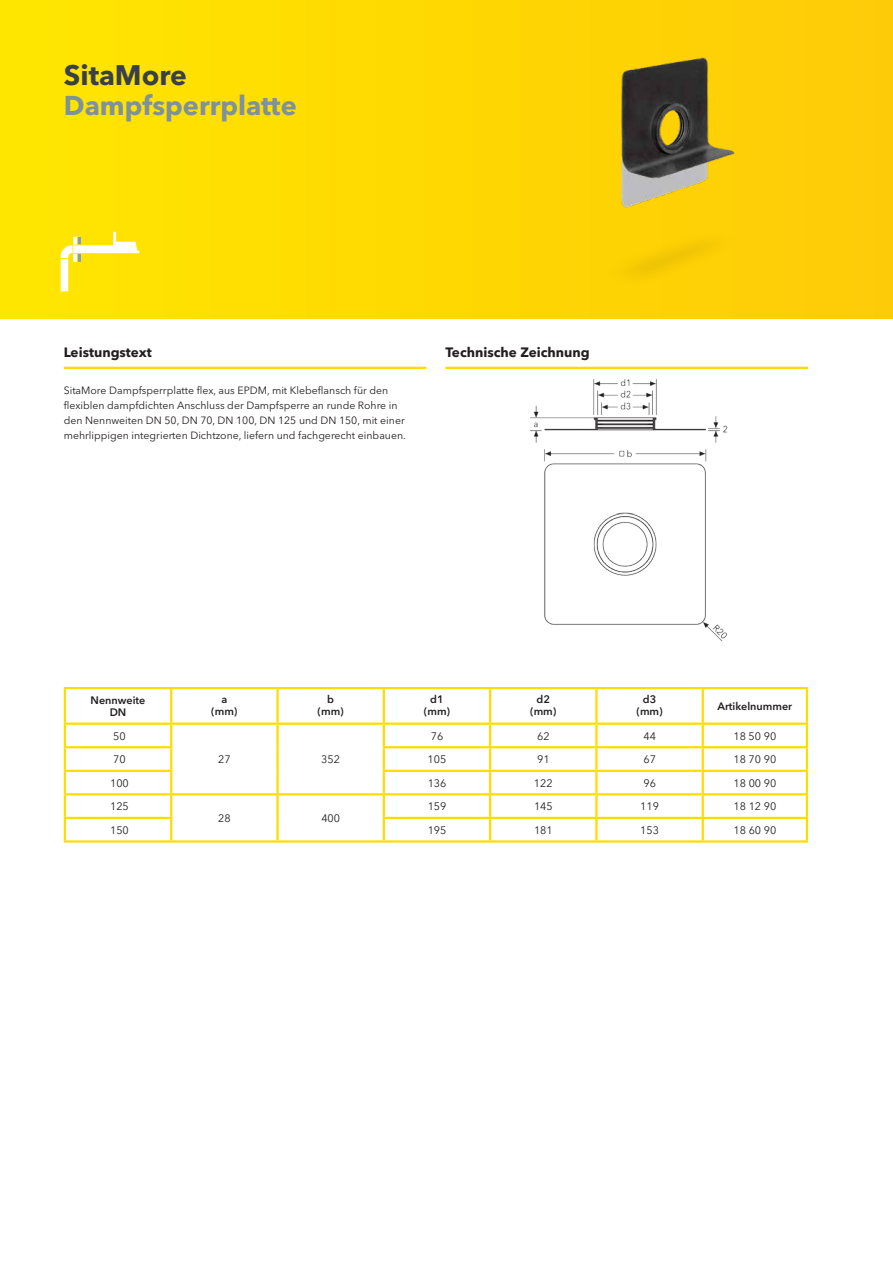
<style>
.page{position:relative;width:893px;height:1263px;background:#fff}
.page>*{position:absolute;margin:0;border:0;box-sizing:border-box;transform-origin:0 0}
.t1{font:700 28.05px "Avenir Next W1 G";color:#38404a}
.t2{font:700 27px "Avenir Next W1 G";color:#7d929c}
.t3{font:700 13.5px "Avenir Next W1 G";color:#231f20}
.t4{font:10.8px "Avenir Next W1 G";color:#231f20}
.t5{font:600 10.8px/12px "Avenir Next W1 G";color:#231f20;text-align:center}
.t6{font:10.5px/15px "Avenir Next W1 G";color:#231f20}
</style>
<div class="page">
<div style="left:0;top:0;width:893px;height:319px;background:linear-gradient(to right,#ffe600,#fecb07)"></div>
<hr style="left:64px;top:689px;width:2px;height:33px;background:#ffdc01">
<hr style="left:170px;top:689px;width:2px;height:33px;background:#ffdc01">
<hr style="left:276px;top:689px;width:3px;height:33px;background:#ffdc01">
<hr style="left:383px;top:689px;width:2px;height:33px;background:#ffdc01">
<hr style="left:489px;top:689px;width:2px;height:33px;background:#ffdc01">
<hr style="left:595px;top:689px;width:3px;height:33px;background:#ffdc01">
<hr style="left:702px;top:689px;width:2px;height:33px;background:#ffdc01">
<hr style="left:806px;top:689px;width:2px;height:33px;background:#ffdc01">
<hr style="left:64px;top:725px;width:2px;height:21px;background:#ffdc01">
<hr style="left:170px;top:725px;width:2px;height:21px;background:#ffdc01">
<hr style="left:276px;top:725px;width:3px;height:22px;background:#ffdc01">
<hr style="left:276px;top:747px;width:3px;height:24px;background:#ffdc01">
<hr style="left:276px;top:771px;width:3px;height:22px;background:#ffdc01">
<hr style="left:383px;top:725px;width:2px;height:21px;background:#ffdc01">
<hr style="left:489px;top:725px;width:2px;height:21px;background:#ffdc01">
<hr style="left:595px;top:725px;width:3px;height:21px;background:#ffdc01">
<hr style="left:702px;top:725px;width:2px;height:21px;background:#ffdc01">
<hr style="left:806px;top:725px;width:2px;height:21px;background:#ffdc01">
<hr style="left:64px;top:748px;width:2px;height:22px;background:#ffdc01">
<hr style="left:170px;top:748px;width:2px;height:22px;background:#ffdc01">
<hr style="left:383px;top:748px;width:2px;height:22px;background:#ffdc01">
<hr style="left:489px;top:748px;width:2px;height:22px;background:#ffdc01">
<hr style="left:595px;top:748px;width:3px;height:22px;background:#ffdc01">
<hr style="left:702px;top:748px;width:2px;height:22px;background:#ffdc01">
<hr style="left:806px;top:748px;width:2px;height:22px;background:#ffdc01">
<hr style="left:64px;top:772px;width:2px;height:21px;background:#ffdc01">
<hr style="left:170px;top:772px;width:2px;height:21px;background:#ffdc01">
<hr style="left:383px;top:772px;width:2px;height:21px;background:#ffdc01">
<hr style="left:489px;top:772px;width:2px;height:21px;background:#ffdc01">
<hr style="left:595px;top:772px;width:3px;height:21px;background:#ffdc01">
<hr style="left:702px;top:772px;width:2px;height:21px;background:#ffdc01">
<hr style="left:806px;top:772px;width:2px;height:21px;background:#ffdc01">
<hr style="left:64px;top:795px;width:2px;height:22px;background:#ffdc01">
<hr style="left:170px;top:795px;width:2px;height:22px;background:#ffdc01">
<hr style="left:276px;top:795px;width:3px;height:23px;background:#ffdc01">
<hr style="left:276px;top:818px;width:3px;height:22px;background:#ffdc01">
<hr style="left:383px;top:795px;width:2px;height:22px;background:#ffdc01">
<hr style="left:489px;top:795px;width:2px;height:22px;background:#ffdc01">
<hr style="left:595px;top:795px;width:3px;height:22px;background:#ffdc01">
<hr style="left:702px;top:795px;width:2px;height:22px;background:#ffdc01">
<hr style="left:806px;top:795px;width:2px;height:22px;background:#ffdc01">
<hr style="left:64px;top:819px;width:2px;height:21px;background:#ffdc01">
<hr style="left:170px;top:819px;width:2px;height:21px;background:#ffdc01">
<hr style="left:383px;top:819px;width:2px;height:21px;background:#ffdc01">
<hr style="left:489px;top:819px;width:2px;height:21px;background:#ffdc01">
<hr style="left:595px;top:819px;width:3px;height:21px;background:#ffdc01">
<hr style="left:702px;top:819px;width:2px;height:21px;background:#ffdc01">
<hr style="left:806px;top:819px;width:2px;height:21px;background:#ffdc01">
<hr style="left:64px;top:687px;width:107px;height:2px;background:#ffdc01">
<hr style="left:171px;top:687px;width:107px;height:2px;background:#ffdc01">
<hr style="left:278px;top:687px;width:106px;height:2px;background:#ffdc01">
<hr style="left:384px;top:687px;width:106px;height:2px;background:#ffdc01">
<hr style="left:490px;top:687px;width:106px;height:2px;background:#ffdc01">
<hr style="left:596px;top:687px;width:107px;height:2px;background:#ffdc01">
<hr style="left:703px;top:687px;width:105px;height:2px;background:#ffdc01">
<hr style="left:64px;top:722px;width:107px;height:3px;background:#ffdc01">
<hr style="left:171px;top:722px;width:107px;height:3px;background:#ffdc01">
<hr style="left:278px;top:722px;width:106px;height:3px;background:#ffdc01">
<hr style="left:384px;top:722px;width:106px;height:3px;background:#ffdc01">
<hr style="left:490px;top:722px;width:106px;height:3px;background:#ffdc01">
<hr style="left:596px;top:722px;width:107px;height:3px;background:#ffdc01">
<hr style="left:703px;top:722px;width:105px;height:3px;background:#ffdc01">
<hr style="left:64px;top:746px;width:108px;height:2px;background:#ffdc01">
<hr style="left:383px;top:746px;width:107px;height:2px;background:#ffdc01">
<hr style="left:490px;top:746px;width:106px;height:2px;background:#ffdc01">
<hr style="left:596px;top:746px;width:107px;height:2px;background:#ffdc01">
<hr style="left:703px;top:746px;width:105px;height:2px;background:#ffdc01">
<hr style="left:64px;top:770px;width:108px;height:2px;background:#ffdc01">
<hr style="left:383px;top:770px;width:107px;height:2px;background:#ffdc01">
<hr style="left:490px;top:770px;width:106px;height:2px;background:#ffdc01">
<hr style="left:596px;top:770px;width:107px;height:2px;background:#ffdc01">
<hr style="left:703px;top:770px;width:105px;height:2px;background:#ffdc01">
<hr style="left:64px;top:793px;width:107px;height:2px;background:#ffdc01">
<hr style="left:171px;top:793px;width:107px;height:2px;background:#ffdc01">
<hr style="left:278px;top:793px;width:106px;height:2px;background:#ffdc01">
<hr style="left:384px;top:793px;width:106px;height:2px;background:#ffdc01">
<hr style="left:490px;top:793px;width:106px;height:2px;background:#ffdc01">
<hr style="left:596px;top:793px;width:107px;height:2px;background:#ffdc01">
<hr style="left:703px;top:793px;width:105px;height:2px;background:#ffdc01">
<hr style="left:64px;top:817px;width:108px;height:2px;background:#ffdc01">
<hr style="left:383px;top:817px;width:107px;height:2px;background:#ffdc01">
<hr style="left:490px;top:817px;width:106px;height:2px;background:#ffdc01">
<hr style="left:596px;top:817px;width:107px;height:2px;background:#ffdc01">
<hr style="left:703px;top:817px;width:105px;height:2px;background:#ffdc01">
<hr style="left:64px;top:840px;width:107px;height:3px;background:#ffdc01">
<hr style="left:171px;top:840px;width:107px;height:3px;background:#ffdc01">
<hr style="left:278px;top:840px;width:106px;height:3px;background:#ffdc01">
<hr style="left:384px;top:840px;width:106px;height:3px;background:#ffdc01">
<hr style="left:490px;top:840px;width:106px;height:3px;background:#ffdc01">
<hr style="left:596px;top:840px;width:107px;height:3px;background:#ffdc01">
<hr style="left:703px;top:840px;width:105px;height:3px;background:#ffdc01">
<img style="left:523px;top:34px;width:306px;height:285px">
<img style="left:51px;top:213px;width:98px;height:97px">
<img style="left:530px;top:379px;width:198px;height:261px">
<hr style="left:64px;top:367px;width:362px;height:2px;background:#ffdc01">
<hr style="left:445px;top:367px;width:363px;height:2px;background:#ffdc01">
<h1 class="t1" style="left:64px;top:58px;width:125px">SitaMore</h1>
<h2 class="t2" style="left:64px;top:89px;width:234px">Dampfsperrplatte</h2>
<p class="t3" style="left:64px;top:344px;width:89px">Leistungstext</p>
<p class="t3" style="left:445px;top:344px;width:146px">Technische Zeichnung</p>
<p class="t6" style="left:64px;top:383px;width:344px">SitaMore Dampfsperrplatte flex, aus EPDM, mit Klebeflansch für den flexiblen dampfdichten Anschluss der Dampfsperre an runde Rohre in den Nennweiten DN 50, DN 70, DN 100, DN 125 und DN 150, mit einer mehrlippigen integrierten Dichtzone, liefern und fachgerecht einbauen.</p>
<p class="t5" style="left:91px;top:694px;width:56px">Nennweite<br>DN</p>
<p class="t5" style="left:211px;top:693px;width:28px">a (mm)</p>
<p class="t5" style="left:317px;top:693px;width:28px">b (mm)</p>
<p class="t5" style="left:424px;top:693px;width:28px">d1 (mm)</p>
<p class="t5" style="left:530px;top:693px;width:28px">d2 (mm)</p>
<p class="t5" style="left:636px;top:693px;width:28px">d3 (mm)</p>
<p class="t5" style="left:717px;top:700px;width:76px">Artikelnummer</p>
<p class="t4" style="left:113px;top:729px;width:14px">50</p>
<p class="t4" style="left:218px;top:753px;width:14px">27</p>
<p class="t4" style="left:321px;top:753px;width:20px">352</p>
<p class="t4" style="left:431px;top:729px;width:14px">76</p>
<p class="t4" style="left:537px;top:729px;width:14px">62</p>
<p class="t4" style="left:643px;top:729px;width:14px">44</p>
<p class="t4" style="left:733px;top:729px;width:44px">18 50 90</p>
<p class="t4" style="left:113px;top:753px;width:14px">70</p>
<p class="t4" style="left:428px;top:753px;width:20px">105</p>
<p class="t4" style="left:537px;top:753px;width:14px">91</p>
<p class="t4" style="left:643px;top:753px;width:14px">67</p>
<p class="t4" style="left:733px;top:753px;width:44px">18 70 90</p>
<p class="t4" style="left:110px;top:776px;width:20px">100</p>
<p class="t4" style="left:428px;top:776px;width:20px">136</p>
<p class="t4" style="left:534px;top:776px;width:20px">122</p>
<p class="t4" style="left:643px;top:776px;width:14px">96</p>
<p class="t4" style="left:733px;top:776px;width:44px">18 00 90</p>
<p class="t4" style="left:110px;top:800px;width:20px">125</p>
<p class="t4" style="left:218px;top:812px;width:14px">28</p>
<p class="t4" style="left:321px;top:812px;width:20px">400</p>
<p class="t4" style="left:428px;top:800px;width:20px">159</p>
<p class="t4" style="left:534px;top:800px;width:20px">145</p>
<p class="t4" style="left:640px;top:800px;width:20px">119</p>
<p class="t4" style="left:733px;top:800px;width:44px">18 12 90</p>
<p class="t4" style="left:110px;top:823px;width:20px">150</p>
<p class="t4" style="left:428px;top:823px;width:20px">195</p>
<p class="t4" style="left:534px;top:823px;width:20px">181</p>
<p class="t4" style="left:640px;top:823px;width:20px">153</p>
<p class="t4" style="left:733px;top:823px;width:44px">18 60 90</p>
</div>
